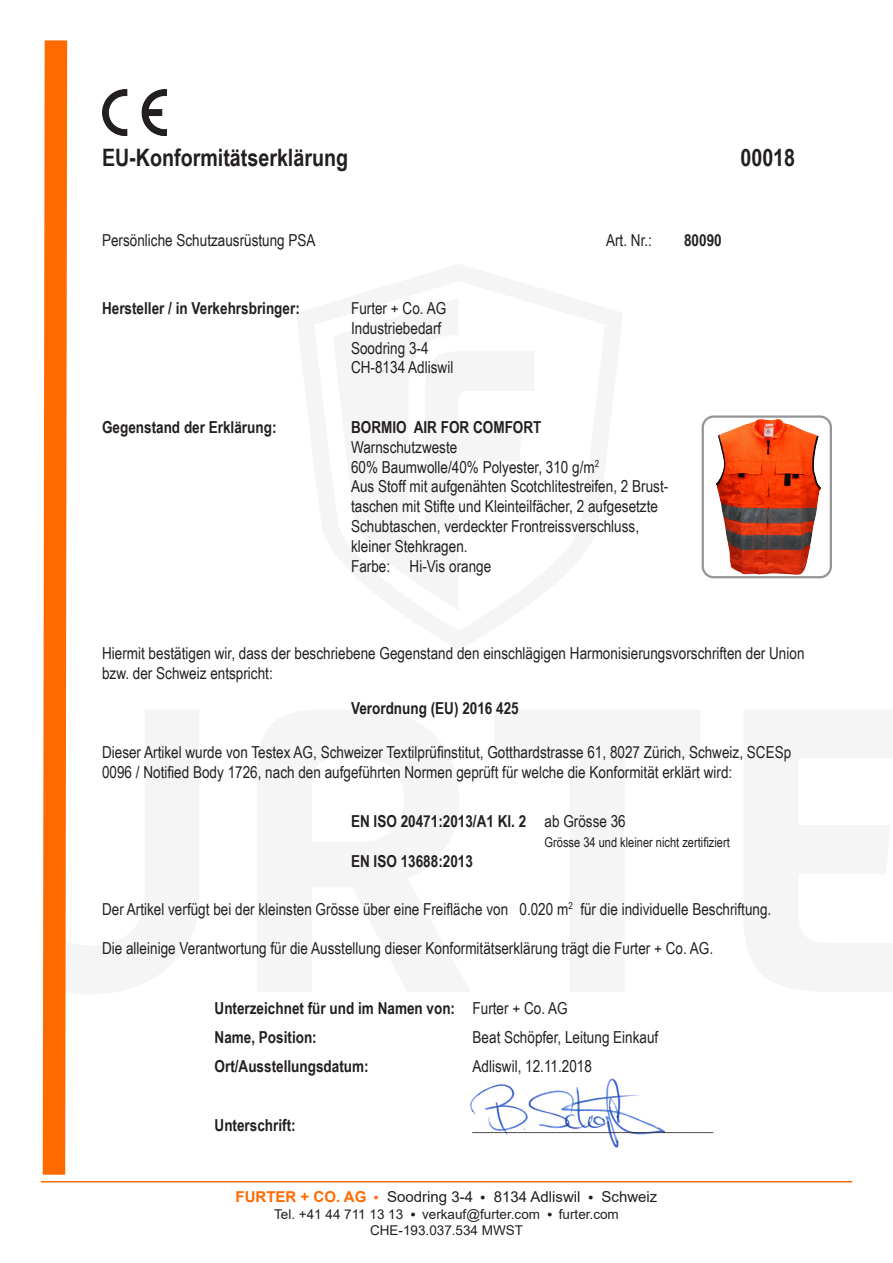
<style>
.page{position:relative;width:893px;height:1263px;background:#fff}
.page>*{position:absolute;margin:0;border:0;box-sizing:border-box;transform-origin:0 0}
.t1{font:700 24px "Arial Narrow";color:#231f20}
.t2{font:16.5px/19.8px "Arial Narrow";color:#231f20}
.t3{font:700 16.5px/28.8px "Arial Narrow";color:#231f20}
.t4{font:15px "Arial";color:#231f20}
.t5{font:700 15px "Arial";color:#ff6a00}
.t6{font:13.5px "Arial";color:#231f20}
.t7{font:13.5px "Arial Narrow";color:#231f20}
.s1{font-weight:400}
</style>
<div class="page">
<svg style="left:40px;top:40px;width:38px;height:1143px"></svg>
<hr style="left:41px;top:1181px;width:811px;height:1px;background:#ff6a00">
<svg style="left:703px;top:417px;width:128px;height:160px"></svg>
<div style="left:702px;top:415px;width:130px;height:163px;border:2px solid #939598;border-radius:11px"></div>
<img style="left:102px;top:89px;width:65px;height:47px">
<img style="left:470px;top:1078px;width:195px;height:70px">
<img style="left:736px;top:419px;width:42px;height:9px">
<h1 class="t1" style="left:102px;top:139px;width:248px">EU-Konformitätserklärung</h1>
<p class="t1" style="left:740px;top:139px;width:56px">00018</p>
<p class="t2" style="left:102px;top:230px;width:215px">Persönliche Schutzausrüstung PSA</p>
<p class="t2" style="left:606px;top:230px;width:47px">Art. Nr.:</p>
<p class="t3" style="left:684px;top:225px;width:39px">80090</p>
<p class="t3" style="left:102px;top:293px;width:199px">Hersteller / in Verkehrsbringer:</p>
<p class="t2" style="left:351px;top:298px;width:97px">Furter + Co. AG</p>
<p class="t2" style="left:351px;top:317px;width:92px">Industriebedarf</p>
<p class="t2" style="left:351px;top:337px;width:79px">Soodring 3-4</p>
<p class="t2" style="left:351px;top:357px;width:104px">CH-8134 Adliswil</p>
<p class="t3" style="left:102px;top:412px;width:176px">Gegenstand der Erklärung:</p>
<p class="t3" style="left:351px;top:412px;width:192px">BORMIO AIR FOR COMFORT</p>
<p class="t2" style="left:351px;top:436px;width:108px">Warnschutzweste</p>
<p class="t2" style="left:351px;top:456px;width:250px">60% Baumwolle/40% Polyester, 310 g/m<sup>2</sup></p>
<p class="t2" style="left:351px;top:476px;width:319px">Aus Stoff mit aufgenähten Scotchlitestreifen, 2 Brust-</p>
<p class="t2" style="left:351px;top:496px;width:308px">taschen mit Stifte und Kleinteilfächer, 2 aufgesetzte</p>
<p class="t2" style="left:351px;top:516px;width:290px">Schubtaschen, verdeckter Frontreissverschluss,</p>
<p class="t2" style="left:351px;top:535px;width:118px">kleiner Stehkragen.</p>
<p class="t2" style="left:351px;top:555px;width:142px">Farbe: Hi-Vis orange</p>
<p class="t2" style="left:102px;top:643px;width:704px">Hiermit bestätigen wir, dass der beschriebene Gegenstand den einschlägigen Harmonisierungsvorschriften der Union bzw. der Schweiz entspricht:</p>
<p class="t3" style="left:351px;top:693px;width:169px">Verordnung (EU) 2016 425</p>
<p class="t2" style="left:102px;top:742px;width:691px">Dieser Artikel wurde von Testex AG, Schweizer Textilprüfinstitut, Gotthardstrasse 61, 8027 Zürich, Schweiz, SCESp<br>0096 / Notified Body 1726, nach den aufgeführten Normen geprüft für welche die Konformität erklärt wird:</p>
<p class="t3" style="left:351px;top:806px;width:276px">EN ISO 20471:2013/A1 Kl. 2 <span class="s1">ab Grösse 36</span></p>
<p class="t7" style="left:545px;top:832px;width:187px">Grösse 34 und kleiner nicht zertifiziert</p>
<p class="t3" style="left:351px;top:846px;width:123px">EN ISO 13688:2013</p>
<p class="t2" style="left:102px;top:898px;width:671px">Der Artikel verfügt bei der kleinsten Grösse über eine Freifläche von 0.020 m<sup>2</sup> für die individuelle Beschriftung.</p>
<p class="t2" style="left:102px;top:938px;width:613px">Die alleinige Verantwortung für die Ausstellung dieser Konformitätserklärung trägt die Furter + Co. AG.</p>
<p class="t3" style="left:215px;top:993px;width:355px">Unterzeichnet für und im Namen von: <span class="s1">Furter + Co. AG<br></span>Name, Position:</p>
<p class="t2" style="left:473px;top:1026px;width:187px">Beat Schöpfer, Leitung Einkauf</p>
<p class="t3" style="left:215px;top:1050px;width:156px">Ort/Ausstellungsdatum:</p>
<p class="t2" style="left:473px;top:1055px;width:121px">Adliswil, 12.11.2018</p>
<p class="t3" style="left:215px;top:1110px;width:83px">Unterschrift:</p>
<p class="t2" style="left:473px;top:1114px;width:242px">________________________________</p>
<p class="t5" style="left:236px;top:1186px;width:132px">FURTER + CO. AG</p>
<p class="t4" style="left:387px;top:1187px;width:87px">Soodring 3-4</p>
<p class="t4" style="left:494px;top:1187px;width:88px">8134 Adliswil</p>
<p class="t4" style="left:601px;top:1187px;width:57px">Schweiz</p>
<p class="t6" style="left:274px;top:1205px;width:131px">Tel. +41 44 711 13 13</p>
<p class="t6" style="left:422px;top:1205px;width:119px">verkauf@furter.com</p>
<p class="t6" style="left:559px;top:1205px;width:62px">furter.com</p>
<p class="t6" style="left:370px;top:1221px;width:155px">CHE-193.037.534 MWST</p>
</div>
